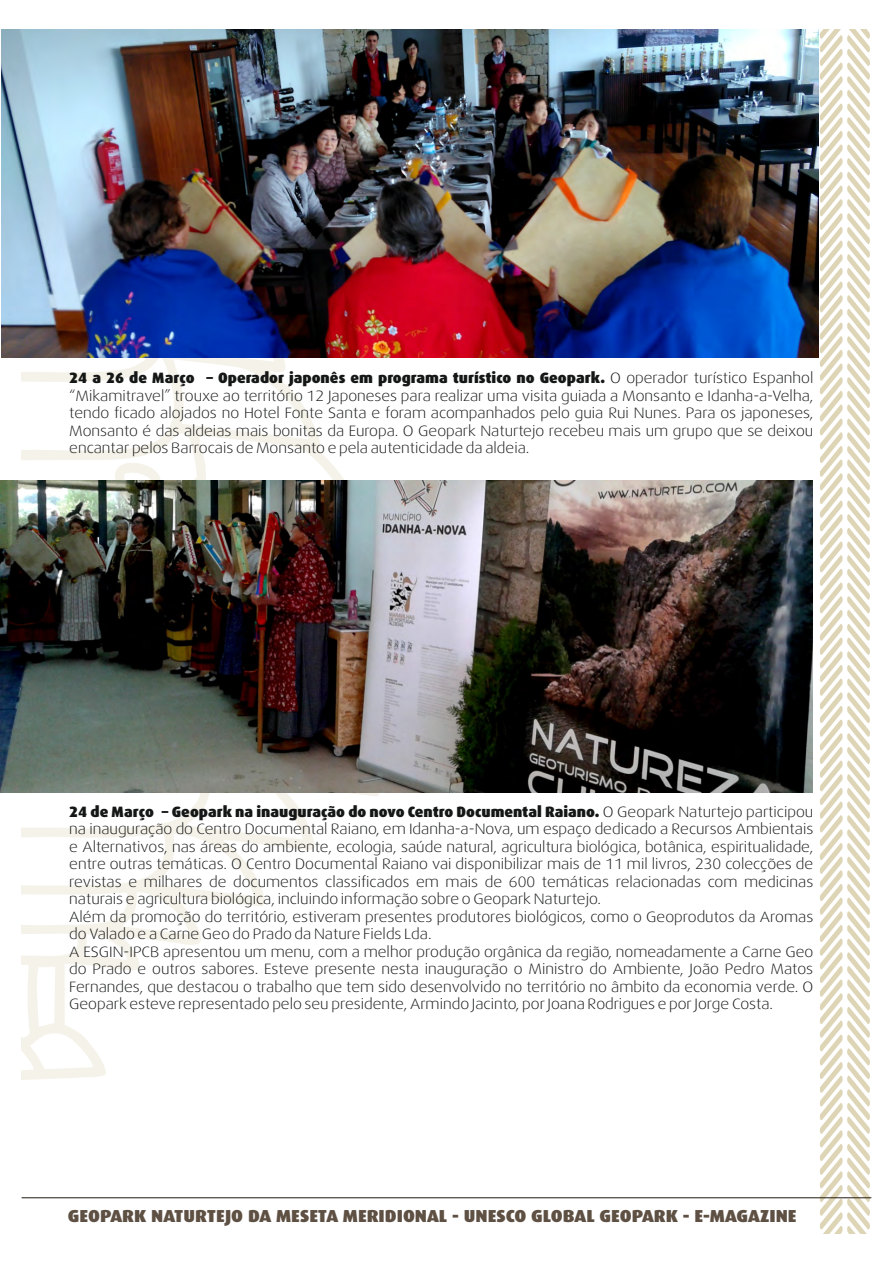
<style>
.page{position:relative;width:893px;height:1263px;background:#fff}
.page>*{position:absolute;margin:0;border:0;box-sizing:border-box;transform-origin:0 0}
.t1{font:900 17.4px "Dax";color:#5e5043;scale:1.06 1}
.t2{font:300 15px/17.5px "Dax Wide";color:#151616;text-align:justify}
.t3{font:900 15px "Dax";color:#151616}
.s1{font-family:"Dax Wide";font-weight:300}
</style>
<div class="page">
<svg style="left:22px;top:357px;width:391px;height:723px"></svg>
<svg style="left:820px;top:30px;width:50px;height:1203px"></svg>
<hr style="left:22px;top:1197px;width:849px;height:1px;background:#221a0f">
<img style="left:2px;top:30px;width:816px;height:327px">
<img style="left:1px;top:480px;width:811px;height:312px">
<p class="t3" style="left:69px;top:369px;width:746px">24 a 26 de Março – Operador japonês em programa turístico no Geopark. <span class="s1">O operador turístico Espanhol</span></p>
<p class="t2" style="left:69px;top:386px;width:746px">“Mikamitravel” trouxe ao território 12 Japoneses para realizar uma visita guiada a Monsanto e Idanha-a-Velha, tendo ficado alojados no Hotel Fonte Santa e foram acompanhados pelo guia Rui Nunes. Para os japoneses, Monsanto é das aldeias mais bonitas da Europa. O Geopark Naturtejo recebeu mais um grupo que se deixou encantar pelos Barrocais de Monsanto e pela autenticidade da aldeia.</p>
<p class="t3" style="left:69px;top:802px;width:745px">24 de Março – Geopark na inauguração do novo Centro Documental Raiano. <span class="s1">O Geopark Naturtejo participou</span></p>
<p class="t2" style="left:69px;top:820px;width:746px;text-align:left">na inauguração do Centro Documental Raiano, em Idanha-a-Nova, um espaço dedicado a Recursos Ambientais e Alternativos, nas áreas do ambiente, ecologia, saúde natural, agricultura biológica, botânica, espiritualidade, entre outras temáticas. O Centro Documental Raiano vai disponibilizar mais de 11 mil livros, 230 colecções de revistas e milhares de documentos classificados em mais de 600 temáticas relacionadas com medicinas naturais e agricultura biológica, incluindo informação sobre o Geopark Naturtejo.<br>Além da promoção do território, estiveram presentes produtores biológicos, como o Geoprodutos da Aromas do Valado e a Carne Geo do Prado da Nature Fields Lda.<br>A ESGIN-IPCB apresentou um menu, com a melhor produção orgânica da região, nomeadamente a Carne Geo do Prado e outros sabores. Esteve presente nesta inauguração o Ministro do Ambiente, João Pedro Matos Fernandes, que destacou o trabalho que tem sido desenvolvido no território no âmbito da economia verde. O Geopark esteve representado pelo seu presidente, Armindo Jacinto, por Joana Rodrigues e por Jorge Costa.</p>
<p class="t1" style="left:68px;top:1206px;width:689px">GEOPARK NATURTEJO DA MESETA MERIDIONAL - UNESCO GLOBAL GEOPARK - E-MAGAZINE</p>
</div>
